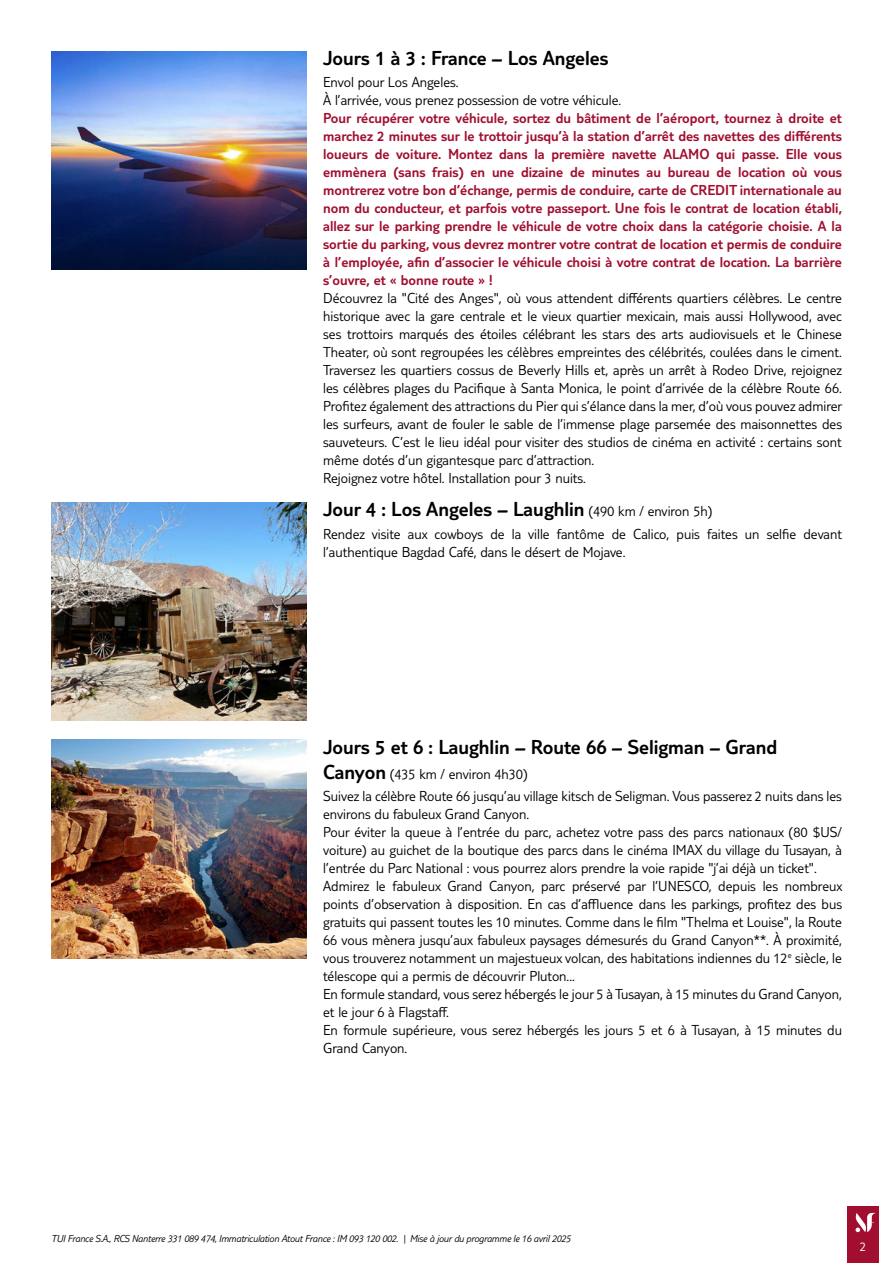
<style>
.page{position:relative;width:893px;height:1263px;background:#fff}
.page>*{position:absolute;margin:0;border:0;box-sizing:border-box;transform-origin:0 0}
.t1{font:300 21px "TUI Type";color:#000}
.t2{font:300 15px/18px "TUI Type";color:#000}
.t3{font:300 15px/18px "TUI Type";color:#a10e2f;text-align:justify}
.t4{font:300 13.5px "TUI Type";color:#fff}
.t5{font:italic 300 10.5px "TUI Type";letter-spacing:-.02em;color:#000}
.s1{font-size:15px}
.s2{font-size:21px}
</style>
<div class="page">
<div style="left:847px;top:1206px;width:32px;height:57px;background:#a10e2f"></div>
<svg style="left:855px;top:1213px;width:21px;height:19px"></svg>
<img style="left:51px;top:51px;width:255px;height:219px">
<img style="left:51px;top:502px;width:255px;height:219px">
<img style="left:51px;top:739px;width:255px;height:219px">
<h1 class="t1" style="left:323px;top:46px;width:287px">Jours 1 à 3 : France – Los Angeles</h1>
<p class="t2" style="left:323px;top:73px;width:300px">Envol pour Los Angeles.<br>À l’arrivée, vous prenez possession de votre véhicule.</p>
<p class="t3" style="left:323px;top:109px;width:520px">Pour récupérer votre véhicule, sortez du bâtiment de l’aéroport, tournez à droite et marchez 2 minutes sur le trottoir jusqu’à la station d’arrêt des navettes des différents loueurs de voiture. Montez dans la première navette ALAMO qui passe. Elle vous emmènera (sans frais) en une dizaine de minutes au bureau de location où vous montrerez votre bon d’échange, permis de conduire, carte de CREDIT internationale au nom du conducteur, et parfois votre passeport. Une fois le contrat de location établi, allez sur le parking prendre le véhicule de votre choix dans la catégorie choisie. A la sortie du parking, vous devrez montrer votre contrat de location et permis de conduire à l’employée, afin d’associer le véhicule choisi à votre contrat de location. La barrière s’ouvre, et « bonne route » !</p>
<p class="t2" style="left:323px;top:289px;width:521px">Découvrez la "Cité des Anges", où vous attendent différents quartiers célèbres. Le centre historique avec la gare centrale et le vieux quartier mexicain, mais aussi Hollywood, avec ses trottoirs marqués des étoiles célébrant les stars des arts audiovisuels et le Chinese Theater, où sont regroupées les célèbres empreintes des célébrités, coulées dans le ciment.<br>Traversez les quartiers cossus de Beverly Hills et, après un arrêt à Rodeo Drive, rejoignez les célèbres plages du Pacifique à Santa Monica, le point d’arrivée de la célèbre Route 66.<br>Profitez également des attractions du Pier qui s’élance dans la mer, d’où vous pouvez admirer les surfeurs, avant de fouler le sable de l’immense plage parsemée des maisonnettes des sauveteurs. C’est le lieu idéal pour visiter des studios de cinéma en activité : certains sont même dotés d’un gigantesque parc d’attraction.<br>Rejoignez votre hôtel. Installation pour 3 nuits.</p>
<h1 class="t1" style="left:323px;top:497px;width:391px">Jour 4 : Los Angeles – Laughlin <span class="s1">(490 km / environ 5h)</span></h1>
<p class="t2" style="left:323px;top:524px;width:520px">Rendez visite aux cowboys de la ville fantôme de Calico, puis faites un selfie devant l’authentique Bagdad Café, dans le désert de Mojave.</p>
<h1 class="t1" style="left:323px;top:735px;width:456px">Jours 5 et 6 : Laughlin – Route 66 – Seligman – Grand</h1>
<p class="t2" style="left:323px;top:763px;width:520px;line-height:22.2px"><span class="s2">Canyon</span> (435 km / environ 4h30)<br>Suivez la célèbre Route 66 jusqu’au village kitsch de Seligman. Vous passerez 2 nuits dans les</p>
<p class="t2" style="left:323px;top:805px;width:521px">environs du fabuleux Grand Canyon.<br>Pour éviter la queue à l’entrée du parc, achetez votre pass des parcs nationaux (80 $US/ voiture) au guichet de la boutique des parcs dans le cinéma IMAX du village du Tusayan, à l’entrée du Parc National : vous pourrez alors prendre la voie rapide "j’ai déjà un ticket".<br>Admirez le fabuleux Grand Canyon, parc préservé par l’UNESCO, depuis les nombreux points d’observation à disposition. En cas d’affluence dans les parkings, profitez des bus gratuits qui passent toutes les 10 minutes. Comme dans le film "Thelma et Louise", la Route 66 vous mènera jusqu’aux fabuleux paysages démesurés du Grand Canyon**. À proximité, vous trouverez notamment un majestueux volcan, des habitations indiennes du 12<sup>e</sup> siècle, le télescope qui a permis de découvrir Pluton...<br>En formule standard, vous serez hébergés le jour 5 à Tusayan, à 15 minutes du Grand Canyon, et le jour 6 à Flagstaff.<br>En formule supérieure, vous serez hébergés les jours 5 et 6 à Tusayan, à 15 minutes du Grand Canyon.</p>
<p class="t5" style="left:51px;top:1232px;width:521px">TUI France S.A., RCS Nanterre 331 089 474, Immatriculation Atout France : IM 093 120 002. | Mise à jour du programme le 16 avril 2025</p>
<p class="t4" style="left:860px;top:1239px;width:8px">2</p>
</div>
